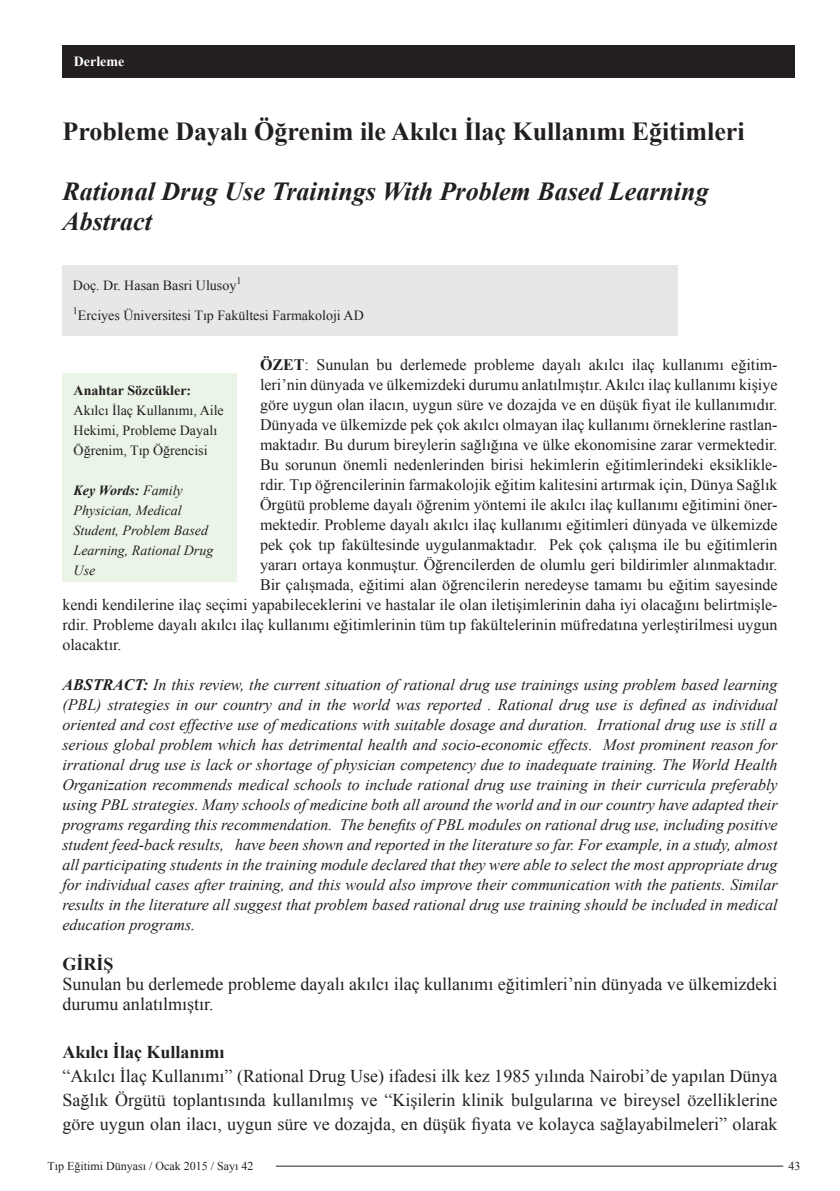
<style>
.page{position:relative;width:840px;height:1191px;background:#fff}
.page>*{position:absolute;margin:0;border:0;box-sizing:border-box;transform-origin:0 0}
.BÜYÜK_BAŞLIK{font:italic 700 26px "Times New Roman";color:#231f20}
.BÜYÜK_BAŞLIK-2{font:700 26px "Times New Roman";color:#231f20}
.ic_yazilar{font:18px/24px "Times New Roman";color:#231f20}
.ic_yazilar-2{font:700 18px "Times New Roman";color:#231f20}
.ic_yazilar-3{font:italic 16px/20px "Times New Roman";color:#231f20;text-align:justify}
.öğretim_üyeleri{font:16px "Times New Roman";color:#231f20}
.öğretim_üyeleri-2{font:14px/20px "Times New Roman";color:#231f20}
.öğretim_üyeleri-3{font:italic 14px/20px "Times New Roman";color:#231f20}
.öğretim_üyeleri-4{font:700 14px "Times New Roman";color:#231f20}
.öğretim_üyeleri-5{font:700 14px "Times New Roman";color:#fff}
.öğretim_üyeleri-6{font:12px "Times New Roman";color:#231f20}
.s1{font-weight:700}
</style>
<div class="page">
<div style="left:62px;top:265px;width:615px;height:70px;background:#e6e7e9"></div>
<div style="left:62px;top:45px;width:732px;height:32px;background:#231f20"></div>
<div style="left:62px;top:373px;width:175px;height:208px;background:#eaf4e7"></div>
<hr style="left:276px;top:1165px;width:506px;height:1px;background:#231f20">
<p class="öğretim_üyeleri-5" style="left:74px;top:52px;width:52px">Derleme</p>
<p class="BÜYÜK_BAŞLIK-2" style="left:62px;top:113px;width:683px">Probleme Dayalı Öğrenim ile Akılcı İlaç Kullanımı Eğitimleri</p>
<p class="BÜYÜK_BAŞLIK" style="left:62px;top:173px;width:647px">Rational Drug Use Trainings With Problem Based Learning</p>
<p class="BÜYÜK_BAŞLIK" style="left:62px;top:203px;width:91px">Abstract</p>
<p class="öğretim_üyeleri-2" style="left:73px;top:275px;width:170px">Doç. Dr. Hasan Basri Ulusoy<sup>1</sup></p>
<p class="öğretim_üyeleri-2" style="left:73px;top:305px;width:292px"><sup>1</sup>Erciyes Üniversitesi Tıp Fakültesi Farmakoloji AD</p>
<p class="öğretim_üyeleri" style="left:260px;top:354px;width:518px"><span class="s1">ÖZET</span>: Sunulan bu derlemede probleme dayalı akılcı ilaç kullanımı eğitim-</p>
<p class="öğretim_üyeleri" style="left:260px;top:374px;width:518px">leri’nin dünyada ve ülkemizdeki durumu anlatılmıştır. Akılcı ilaç kullanımı kişiye</p>
<p class="öğretim_üyeleri" style="left:260px;top:394px;width:518px">göre uygun olan ilacın, uygun süre ve dozajda ve en düşük fiyat ile kullanımıdır.</p>
<p class="öğretim_üyeleri" style="left:260px;top:414px;width:518px">Dünyada ve ülkemizde pek çok akılcı olmayan ilaç kullanımı örneklerine rastlan-</p>
<p class="öğretim_üyeleri" style="left:260px;top:434px;width:518px">maktadır. Bu durum bireylerin sağlığına ve ülke ekonomisine zarar vermektedir.</p>
<p class="öğretim_üyeleri" style="left:260px;top:454px;width:518px">Bu sorunun önemli nedenlerinden birisi hekimlerin eğitimlerindeki eksiklikle-</p>
<p class="öğretim_üyeleri" style="left:260px;top:474px;width:518px">rdir. Tıp öğrencilerinin farmakolojik eğitim kalitesini artırmak için, Dünya Sağlık</p>
<p class="öğretim_üyeleri" style="left:260px;top:494px;width:518px">Örgütü probleme dayalı öğrenim yöntemi ile akılcı ilaç kullanımı eğitimini öner-</p>
<p class="öğretim_üyeleri" style="left:260px;top:514px;width:518px">mektedir. Probleme dayalı akılcı ilaç kullanımı eğitimleri dünyada ve ülkemizde</p>
<p class="öğretim_üyeleri" style="left:260px;top:534px;width:518px">pek çok tıp fakültesinde uygulanmaktadır. Pek çok çalışma ile bu eğitimlerin</p>
<p class="öğretim_üyeleri" style="left:260px;top:554px;width:518px">yararı ortaya konmuştur. Öğrencilerden de olumlu geri bildirimler alınmaktadır.</p>
<p class="öğretim_üyeleri" style="left:260px;top:574px;width:518px">Bir çalışmada, eğitimi alan öğrencilerin neredeyse tamamı bu eğitim sayesinde</p>
<p class="öğretim_üyeleri" style="left:62px;top:594px;width:716px">kendi kendilerine ilaç seçimi yapabileceklerini ve hastalar ile olan iletişimlerinin daha iyi olacağını belirtmişle-</p>
<p class="öğretim_üyeleri" style="left:62px;top:614px;width:716px">rdir. Probleme dayalı akılcı ilaç kullanımı eğitimlerinin tüm tıp fakültelerinin müfredatına yerleştirilmesi uygun</p>
<p class="öğretim_üyeleri" style="left:62px;top:634px;width:61px">olacaktır.</p>
<p class="ic_yazilar-3" style="left:62px;top:674px;width:716px"><span class="s1">ABSTRACT:</span> In this review, the current situation of rational drug use trainings using problem based learning (PBL) strategies in our country and in the world was reported . Rational drug use is defined as individual oriented and cost effective use of medications with suitable dosage and duration. Irrational drug use is still a serious global problem which has detrimental health and socio-economic effects. Most prominent reason for irrational drug use is lack or shortage of physician competency due to inadequate training. The World Health Organization recommends medical schools to include rational drug use training in their curricula preferably using PBL strategies. Many schools of medicine both all around the world and in our country have adapted their programs regarding this recommendation. The benefits of PBL modules on rational drug use, including positive student feed-back results, have been shown and reported in the literature so far. For example, in a study, almost all participating students in the training module declared that they were able to select the most appropriate drug for individual cases after training, and this would also improve their communication with the patients. Similar results in the literature all suggest that problem based rational drug use training should be included in medical education programs.</p>
<p class="ic_yazilar-2" style="left:62px;top:952px;width:53px">GİRİŞ</p>
<p class="ic_yazilar" style="left:62px;top:974px;width:716px;line-height:20px">Sunulan bu derlemede probleme dayalı akılcı ilaç kullanımı eğitimleri’nin dünyada ve ülkemizdeki durumu anlatılmıştır.</p>
<p class="ic_yazilar-2" style="left:62px;top:1040px;width:164px">Akılcı İlaç Kullanımı</p>
<p class="ic_yazilar" style="left:62px;top:1064px;width:716px;text-align:justify">“Akılcı İlaç Kullanımı” (Rational Drug Use) ifadesi ilk kez 1985 yılında Nairobi’de yapılan Dünya Sağlık Örgütü toplantısında kullanılmış ve “Kişilerin klinik bulgularına ve bireysel özelliklerine göre uygun olan ilacı, uygun süre ve dozajda, en düşük fiyata ve kolayca sağlayabilmeleri” olarak</p>
<p class="öğretim_üyeleri-4" style="left:74px;top:380px;width:119px">Anahtar Sözcükler:</p>
<p class="öğretim_üyeleri-2" style="left:74px;top:400px;width:152px">Akılcı İlaç Kullanımı, Aile<br>Hekimi, Probleme Dayalı<br>Öğrenim, Tıp Öğrencisi</p>
<p class="öğretim_üyeleri-3" style="left:74px;top:480px;width:141px"><span class="s1">Key Words:</span> Family<br>Physician, Medical<br>Student, Problem Based<br>Learning, Rational Drug<br>Use</p>
<p class="öğretim_üyeleri-6" style="left:47px;top:1157px;width:208px">Tıp Eğitimi Dünyası / Ocak 2015 / Sayı 42</p>
<p class="öğretim_üyeleri-6" style="left:788px;top:1157px;width:13px">43</p>
</div>
